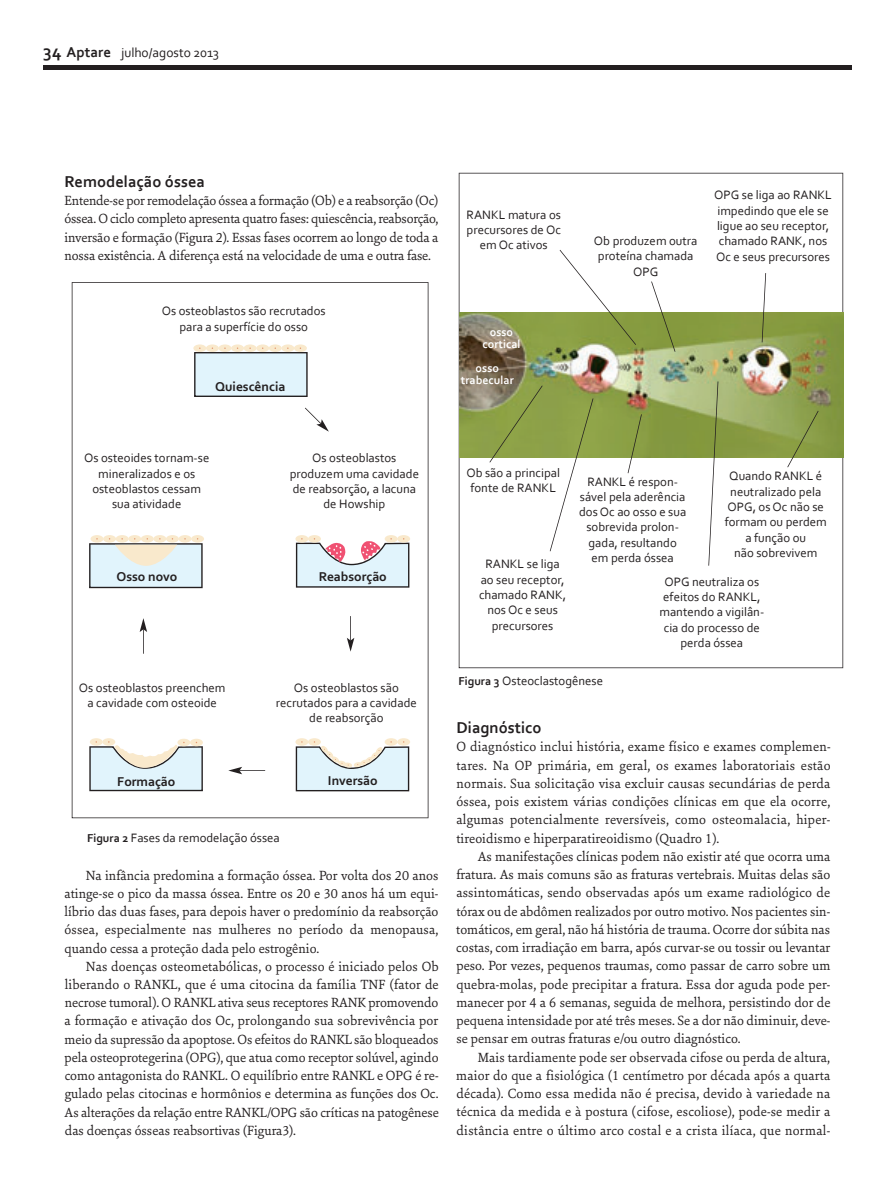
<style>
.page{position:relative;width:894px;height:1193px;background:#fff}
.page>*{position:absolute;margin:0;border:0;box-sizing:border-box;transform-origin:0 0}
.t1{font:700 16.5px "Corbel";color:#231f20}
.t2{font:14.25px/18.3px "Sina Nova";color:#231f20;text-align:justify}
.t3{font:700 13.5px "Corbel";color:#231f20}
.t4{font:13.5px "Corbel";color:#231f20}
.t5{font:12.75px/15.3px "Corbel";color:#231f20;text-align:center}
.t6{font:700 12px/12px "Corbel";color:#fff;text-align:center}
.s1{font-weight:700;font-size:18px}
.s2{font-weight:700;font-size:15px}
.s3{font-weight:700;font-size:12px}
</style>
<div class="page">
<svg style="left:458px;top:173px;width:385px;height:495px"></svg>
<svg style="left:72px;top:282px;width:356px;height:536px"></svg>
<hr style="left:43px;top:65px;width:808px;height:4px;background:#231f20">
<div style="left:193px;top:344px;width:13px;height:8px;background:#f9e9cc;border-radius:50%"></div>
<svg style="left:206px;top:344px;width:13px;height:8px"></svg>
<svg style="left:218px;top:344px;width:13px;height:8px"></svg>
<svg style="left:231px;top:344px;width:13px;height:8px"></svg>
<div style="left:244px;top:344px;width:12px;height:8px;background:#f9e9cc;border-radius:50%"></div>
<div style="left:256px;top:344px;width:13px;height:8px;background:#f9e9cc;border-radius:50%"></div>
<div style="left:269px;top:344px;width:13px;height:8px;background:#f9e9cc;border-radius:50%"></div>
<div style="left:281px;top:344px;width:13px;height:8px;background:#f9e9cc;border-radius:50%"></div>
<svg style="left:294px;top:344px;width:13px;height:8px"></svg>
<svg style="left:194px;top:347px;width:113px;height:50px;background:#d5e3e8"></svg>
<div style="left:295px;top:535px;width:13px;height:8px;background:#f9e9cc;border-radius:50%"></div>
<div style="left:308px;top:535px;width:13px;height:8px;background:#f9e9cc;border-radius:50%"></div>
<div style="left:384px;top:535px;width:13px;height:8px;background:#f9e9cc;border-radius:50%"></div>
<div style="left:397px;top:535px;width:13px;height:8px;background:#f9e9cc;border-radius:50%"></div>
<div style="left:295px;top:738px;width:13px;height:8px;background:#f9e9cc;border-radius:50%"></div>
<div style="left:308px;top:738px;width:13px;height:8px;background:#f9e9cc;border-radius:50%"></div>
<svg style="left:384px;top:738px;width:13px;height:8px"></svg>
<div style="left:397px;top:738px;width:13px;height:8px;background:#f9e9cc;border-radius:50%"></div>
<svg style="left:296px;top:741px;width:113px;height:50px"></svg>
<div style="left:177px;top:739px;width:13px;height:7px;background:#f9e9cc;border-radius:50%"></div>
<div style="left:190px;top:739px;width:13px;height:7px;background:#f9e9cc;border-radius:50%"></div>
<div style="left:90px;top:738px;width:13px;height:8px;background:#f9e9cc;border-radius:50%"></div>
<div style="left:102px;top:738px;width:13px;height:8px;background:#f9e9cc;border-radius:50%"></div>
<svg style="left:89px;top:741px;width:114px;height:50px"></svg>
<div style="left:91px;top:535px;width:12px;height:8px;background:#f9e9cc;border-radius:50%"></div>
<div style="left:103px;top:535px;width:13px;height:8px;background:#f9e9cc;border-radius:50%"></div>
<div style="left:116px;top:535px;width:13px;height:8px;background:#f9e9cc;border-radius:50%"></div>
<div style="left:128px;top:535px;width:13px;height:8px;background:#f9e9cc;border-radius:50%"></div>
<div style="left:141px;top:535px;width:13px;height:8px;background:#f9e9cc;border-radius:50%"></div>
<div style="left:153px;top:535px;width:13px;height:8px;background:#f9e9cc;border-radius:50%"></div>
<div style="left:166px;top:535px;width:13px;height:8px;background:#f9e9cc;border-radius:50%"></div>
<div style="left:178px;top:535px;width:13px;height:8px;background:#f9e9cc;border-radius:50%"></div>
<div style="left:191px;top:535px;width:13px;height:8px;background:#f9e9cc;border-radius:50%"></div>
<svg style="left:89px;top:538px;width:113px;height:50px;background:#dae3e2"></svg>
<svg style="left:296px;top:538px;width:113px;height:50px"></svg>
<img style="left:459px;top:312px;width:384px;height:146px">
<svg style="left:305px;top:408px;width:24px;height:24px"></svg>
<svg style="left:347px;top:616px;width:7px;height:36px"></svg>
<svg style="left:140px;top:618px;width:7px;height:36px"></svg>
<svg style="left:228px;top:767px;width:37px;height:7px"></svg>
<svg style="left:761px;top:273px;width:5px;height:69px"></svg>
<svg style="left:787px;top:411px;width:31px;height:56px"></svg>
<svg style="left:651px;top:281px;width:24px;height:71px"></svg>
<svg style="left:549px;top:398px;width:44px;height:153px"></svg>
<svg style="left:559px;top:250px;width:77px;height:95px"></svg>
<svg style="left:627px;top:414px;width:14px;height:59px"></svg>
<svg style="left:708px;top:381px;width:10px;height:185px"></svg>
<svg style="left:489px;top:385px;width:53px;height:77px;background:#90a055"></svg>
<p class="t4" style="left:43px;top:44px;width:177px"><span class="s1">34</span> <span class="s2">aptare</span> julho/agosto 2013</p>
<p class="t1" style="left:65px;top:171px;width:142px">remodelação óssea</p>
<p class="t2" style="left:64px;top:193px;width:375px">Entende-se por remodelação óssea a formação (Ob) e a reabsorção (Oc) óssea. O ciclo completo apresenta quatro fases: quiescência, reabsorção, inversão e formação (Figura 2). Essas fases ocorrem ao longo de toda a nossa existência. A diferença está na velocidade de uma e outra fase.</p>
<p class="t5" style="left:162px;top:303px;width:165px">Os osteoblastos são recrutados para a superfície do osso</p>
<p class="t3" style="left:215px;top:378px;width:72px">Quiescência</p>
<p class="t5" style="left:466px;top:206px;width:96px">RANKL matura os precursores de Oc em Oc ativos</p>
<p class="t6" style="left:482px;top:326px;width:40px">osso cortical</p>
<p class="t6" style="left:461px;top:362px;width:55px">osso trabecular</p>
<p class="t5" style="left:594px;top:233px;width:105px">Ob produzem outra proteína chamada<br>OPG</p>
<p class="t5" style="left:714px;top:187px;width:119px;text-align:left">OPG se liga ao RANKL impedindo que ele se ligue ao seu receptor, chamado RANK, nos<br>Oc e seus precursores</p>
<p class="t5" style="left:84px;top:450px;width:127px">Os osteoides tornam-se mineralizados e os osteoblastos cessam sua atividade</p>
<p class="t3" style="left:116px;top:568px;width:62px">Osso novo</p>
<p class="t5" style="left:290px;top:450px;width:131px">Os osteoblastos produzem uma cavidade de reabsorção, a lacuna de Howship</p>
<p class="t3" style="left:319px;top:568px;width:69px">Reabsorção</p>
<p class="t5" style="left:79px;top:680px;width:148px">Os osteoblastos preenchem a cavidade com osteoide</p>
<p class="t5" style="left:276px;top:680px;width:142px">Os osteoblastos são recrutados para a cavidade de reabsorção</p>
<p class="t3" style="left:117px;top:773px;width:60px">Formação</p>
<p class="t3" style="left:328px;top:772px;width:51px">Inversão</p>
<p class="t5" style="left:87px;top:829px;width:194px"><span class="s3">Figura 2</span> Fases da remodelação óssea</p>
<p class="t2" style="left:64px;top:868px;width:375px;text-indent:21px">Na infância predomina a formação óssea. Por volta dos 20 anos atinge-se o pico da massa óssea. Entre os 20 e 30 anos há um equi&shy;líbrio das duas fases, para depois haver o predomínio da reabsorção óssea, especialmente nas mulheres no período da menopausa, quando cessa a proteção dada pelo estrogênio.</p>
<p class="t2" style="left:64px;top:959px;width:376px;text-indent:21px">Nas doenças osteometabólicas, o processo é iniciado pelos Ob liberando o RANKL, que é uma citocina da família TNF (fator de necrose tumoral). O RANKL ativa seus receptores RANK promovendo a formação e ativação dos Oc, prolongando sua sobrevivência por meio da supressão da apoptose. Os efeitos do RANKL são bloqueados pela osteoprotegerina (OPG), que atua como receptor solúvel, agindo como antagonista do RANKL. O equilíbrio entre RANKL e OPG é re - gulado pelas citocinas e hormônios e determina as funções dos Oc.<br>As alterações da relação entre RANKL/OPG são críticas na patogênese das doenças ósseas reabsortivas (Figura3).</p>
<p class="t5" style="left:466px;top:465px;width:95px">Ob são a principal fonte de RANKL</p>
<p class="t5" style="left:479px;top:556px;width:89px">RANKL se liga ao seu receptor, chamado RANK, nos Oc e seus precursores</p>
<p class="t5" style="left:724px;top:468px;width:104px">Quando RANKL é neutralizado pela<br>OPG, os Oc não se formam ou perdem a função ou<br>não sobrevivem</p>
<p class="t5" style="left:579px;top:473px;width:109px">RANKL é respon&shy;sável pela aderência dos Oc ao osso e sua sobrevida prolon&shy;gada, resultando em perda óssea</p>
<p class="t5" style="left:659px;top:574px;width:106px">OPG neutraliza os efeitos do RANKL, mantendo a vigilân&shy;cia do processo de perda óssea</p>
<p class="t5" style="left:458px;top:673px;width:146px"><span class="s3">Figura 3</span> Osteoclastogênese</p>
<p class="t1" style="left:456px;top:717px;width:87px">diagnóstico</p>
<p class="t2" style="left:456px;top:739px;width:376px">O diagnóstico inclui história, exame físico e exames complemen - tares. Na OP primária, em geral, os exames laboratoriais estão normais. Sua solicitação visa excluir causas secundárias de perda óssea, pois existem várias condições clínicas em que ela ocorre, algumas potencialmente reversíveis, como osteomalacia, hiper&shy;tireoidismo e hiper paratireoidismo (Quadro 1).</p>
<p class="t2" style="left:456px;top:849px;width:375px;text-indent:21px">As manifestações clínicas podem não existir até que ocorra uma fratura. As mais comuns são as fraturas vertebrais. Muitas delas são assintomáticas, sendo observadas após um exame radiológico de tórax ou de abdômen realizados por outro motivo. Nos pacientes sin&shy;tomáticos, em geral, não há história de trauma. Ocorre dor súbita nas costas, com irradiação em barra, após curvar-se ou tossir ou levantar peso. Por vezes, pequenos traumas, como passar de carro sobre um quebra-molas, pode precipitar a fratura. Essa dor aguda pode per&shy;manecer por 4 a 6 semanas, seguida de melhora, persistindo dor de pequena intensidade por até três meses. Se a dor não diminuir, deve&shy;se pensar em outras fraturas e/ou outro diagnóstico.</p>
<p class="t2" style="left:456px;top:1050px;width:376px;text-indent:22px">Mais tardiamente pode ser observada cifose ou perda de altura, maior do que a fisiológica (1 centímetro por década após a quarta década). Como essa medida não é precisa, devido à variedade na técnica da medida e à postura (cifose, escoliose), pode-se medir a distância entre o último arco costal e a crista ilíaca, que normal-</p>
</div>
